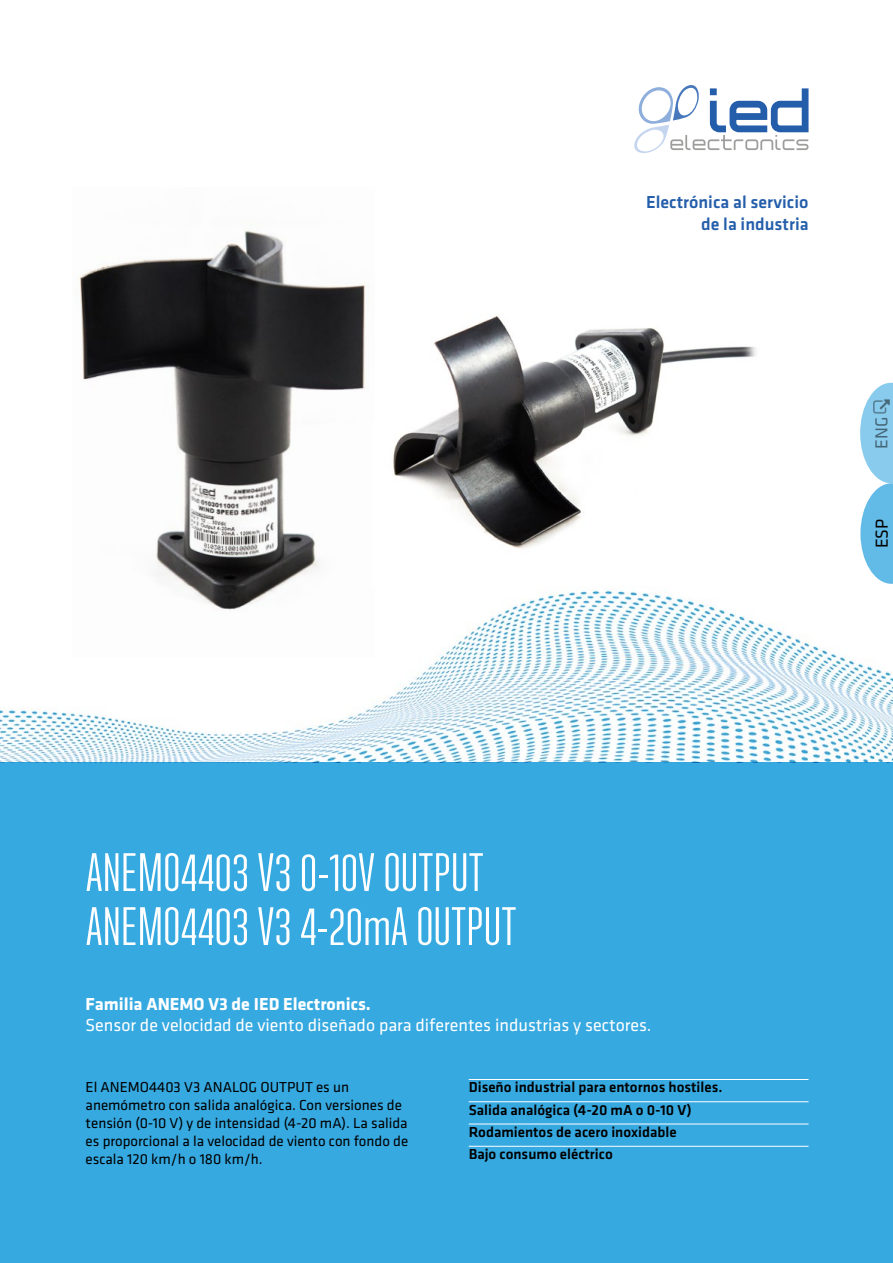
<style>
.page{position:relative;width:893px;height:1263px;background:#fff}
.page>*{position:absolute;margin:0;border:0;box-sizing:border-box;transform-origin:0 0}
.t1{font:54px/54px "Ristretto Pro";color:#fff}
.t2{font:18px "Klavika";color:#fff}
.t3{font:500 18px/21.6px "Klavika";color:#245eaa;text-align:right}
.t4{font:700 18px "Klavika";color:#fff}
.t5{font:18px "Klavika";color:#000}
.t6{font:15px/18px "Klavika";color:#000}
.t7{font:500 15px/22.2px "Klavika";color:#000}
</style>
<div class="page">
<img style="left:79px;top:230px;width:287px;height:357px">
<img style="left:393px;top:316px;width:363px;height:271px">
<div style="left:0;top:762px;width:893px;height:501px;background:#36a9e1"></div>
<hr style="left:469px;top:1079px;width:339px;height:1px;background:#fff">
<hr style="left:469px;top:1101px;width:339px;height:1px;background:#fff">
<hr style="left:469px;top:1124px;width:339px;height:1px;background:#fff">
<hr style="left:469px;top:1146px;width:339px;height:1px;background:#fff">
<svg style="left:634px;top:85px;width:174px;height:68px"></svg>
<img style="left:0;top:587px;width:893px;height:175px">
<svg style="left:860px;top:383px;width:33px;height:201px"></svg>
<img style="left:874px;top:398px;width:16px;height:16px">
<p class="t3" style="left:646px;top:192px;width:164px">Electrónica al servicio de la industria</p>
<p class="t5" style="left:872px;top:449px;width:34px;rotate:-90deg">ENG</p>
<p class="t5" style="left:872px;top:548px;width:31px;rotate:-90deg">ESP</p>
<h1 class="t1" style="left:86px;top:845px;width:432px">ANEMO4403 V3 0-10V OUTPUT<br>ANEMO4403 V3 4-20mA OUTPUT</h1>
<p class="t4" style="left:86px;top:994px;width:287px">Familia ANEMO V3 de IED Electronics.</p>
<p class="t2" style="left:86px;top:1016px;width:567px">Sensor de velocidad de viento diseñado para diferentes industrias y sectores.</p>
<p class="t6" style="left:86px;top:1079px;width:324px">El ANEMO4403 V3 ANALOG OUTPUT es un anemómetro con salida analógica. Con versiones de tensión (0-10 V) y de intensidad (4-20 mA). La salida es proporcional a la velocidad de viento con fondo de escala 120 km/h o 180 km/h.</p>
<p class="t7" style="left:469px;top:1077px;width:255px">Diseño industrial para entornos hostiles.<br>Salida analógica (4-20 mA o 0-10 V)<br>Rodamientos de acero inoxidable<br>Bajo consumo eléctrico</p>
</div>
